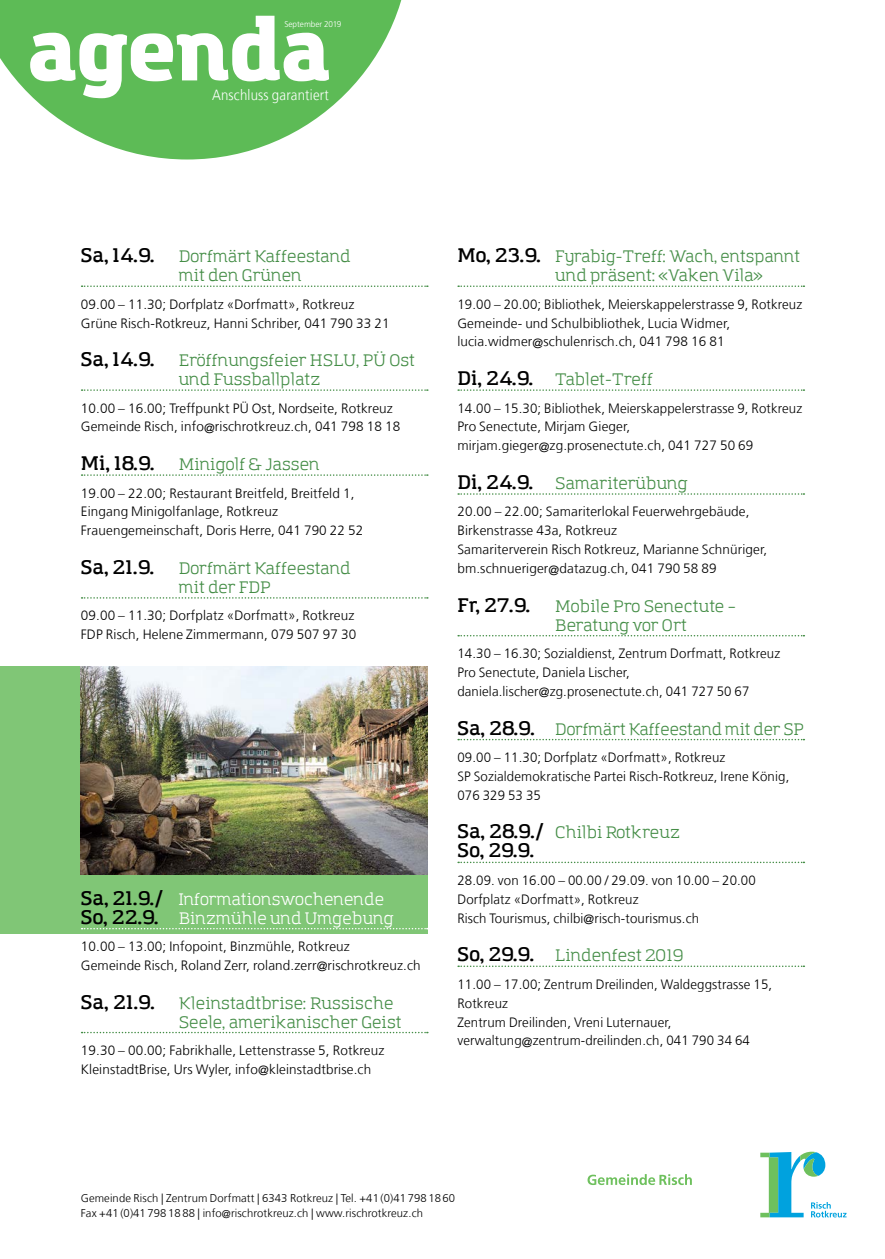
<style>
.page{position:relative;width:885px;height:1259px;background:#fff}
.page>*{position:absolute;margin:0;border:0;box-sizing:border-box;transform-origin:0 0}
.t1{font:900 84px "Amazing Grotesk";color:#fff}
.t2{font:600 19.5px "Amazing Grotesk";letter-spacing:.01em;color:#000}
.t3{font:16.5px/18.9px "Amazing Grotesk";letter-spacing:.01em;color:#448d46}
.t4{font:16.5px/18.9px "Amazing Grotesk";letter-spacing:.01em;color:#fff}
.t5{font:300 14.7px "Frutiger LT Com";letter-spacing:.015em;color:#fff;scale:.9 1}
.t6{font:300 13.5px/18.9px "Frutiger LT Com";letter-spacing:.01em;color:#000}
.t7{font:300 11.25px/15px "Frutiger LT Com";letter-spacing:.01em;color:#000}
.t8{font:300 8.4px "Frutiger";color:#fff}
.s1{font-weight:600;font-size:19.5px;color:#000}
</style>
<div class="page">
<svg style="left:760px;top:1151px;width:86px;height:66px"></svg>
<svg style="left:587px;top:1174px;width:104px;height:11px"></svg>
<svg style="left:0;top:0;width:402px;height:159px;fill:#5dbb56"></svg>
<div style="left:0;top:666px;width:427px;height:268px;background:#80c676"></div>
<svg style="left:82px;top:285px;width:346px;height:2px"></svg>
<svg style="left:82px;top:389px;width:346px;height:2px"></svg>
<svg style="left:82px;top:474px;width:346px;height:2px"></svg>
<svg style="left:82px;top:597px;width:346px;height:1px"></svg>
<svg style="left:82px;top:928px;width:345px;height:1px"></svg>
<svg style="left:82px;top:1031px;width:346px;height:2px"></svg>
<svg style="left:458px;top:285px;width:346px;height:2px"></svg>
<svg style="left:458px;top:389px;width:346px;height:2px"></svg>
<svg style="left:458px;top:493px;width:346px;height:2px"></svg>
<svg style="left:458px;top:635px;width:346px;height:1px"></svg>
<svg style="left:458px;top:739px;width:346px;height:1px"></svg>
<svg style="left:458px;top:861px;width:346px;height:2px"></svg>
<svg style="left:458px;top:965px;width:346px;height:2px"></svg>
<img style="left:81px;top:666px;width:346px;height:209px">
<h1 class="t1" style="left:28px;top:-3px;width:304px">agenda</h1>
<p class="t8" style="left:284px;top:19px;width:58px">September 2019</p>
<p class="t5" style="left:212px;top:87px;width:131px">Anschluss garantiert</p>
<p class="t3" style="left:179px;top:247px;width:173px;text-indent:-98px"><span class="s1">Sa, 14.9.</span> Dorfmärt Kaffeestand mit den Grünen</p>
<p class="t6" style="left:81px;top:295px;width:310px">09.00 – 11.30; Dorfplatz «Dorfmatt», Rotkreuz<br>Grüne Risch-Rotkreuz, Hanni Schriber, 041 790 33 21</p>
<p class="t3" style="left:81px;top:351px;width:335px;text-align:center"><span class="s1">Sa, 14.9.</span> Eröffnungsfeier HSLU, PÜ Ost und Fussballplatz</p>
<p class="t6" style="left:81px;top:398px;width:321px">10.00 – 16.00; Treffpunkt PÜ Ost, Nordseite, Rotkreuz<br>Gemeinde Risch, info@rischrotkreuz.ch, 041 798 18 18</p>
<p class="t3" style="left:81px;top:455px;width:240px"><span class="s1">Mi, 18.9.</span> Minigolf &amp; Jassen</p>
<p class="t6" style="left:81px;top:483px;width:284px">19.00 – 22.00; Restaurant Breitfeld, Breitfeld 1,<br>Eingang Minigolfanlage, Rotkreuz<br>Frauengemeinschaft, Doris Herre, 041 790 22 52</p>
<p class="t3" style="left:179px;top:559px;width:173px;text-indent:-98px"><span class="s1">Sa, 21.9.</span> Dorfmärt Kaffeestand mit der FDP</p>
<p class="t6" style="left:81px;top:606px;width:277px">09.00 – 11.30; Dorfplatz «Dorfmatt», Rotkreuz<br>FDP Risch, Helene Zimmermann, 079 507 97 30</p>
<p class="t4" style="left:81px;top:890px;width:314px"><span class="s1">Sa, 21.9./</span> Informationswochenende<br><span class="s1">So, 22.9.</span> Binzmühle und Umgebung</p>
<p class="t6" style="left:81px;top:937px;width:341px">10.00 – 13.00; Infopoint, Binzmühle, Rotkreuz<br>Gemeinde Risch, Roland Zerr, roland.zerr@rischrotkreuz.ch</p>
<p class="t3" style="left:179px;top:993px;width:224px;text-indent:-98px"><span class="s1">Sa, 21.9.</span> Kleinstadtbrise: Russische<br>Seele, amerikanischer Geist</p>
<p class="t6" style="left:81px;top:1041px;width:305px">19.30 – 00.00; Fabrikhalle, Lettenstrasse 5, Rotkreuz<br>KleinstadtBrise, Urs Wyler, info@kleinstadtbrise.ch</p>
<p class="t3" style="left:555px;top:247px;width:246px;text-indent:-98px"><span class="s1">Mo, 23.9.</span> Fyrabig-Treff: Wach, entspannt und präsent: «Vaken Vila»</p>
<p class="t6" style="left:457px;top:295px;width:346px">19.00 – 20.00; Bibliothek, Meierskappelerstrasse 9, Rotkreuz<br>Gemeinde- und Schulbibliothek, Lucia Widmer, lucia.widmer@schulenrisch.ch, 041 798 16 81</p>
<p class="t3" style="left:457px;top:370px;width:197px"><span class="s1">Di, 24.9.</span> Tablet-Treff</p>
<p class="t6" style="left:457px;top:398px;width:346px">14.00 – 15.30; Bibliothek, Meierskappelerstrasse 9, Rotkreuz<br>Pro Senectute, Mirjam Gieger, mirjam.gieger@zg.prosenectute.ch, 041 727 50 69</p>
<p class="t3" style="left:457px;top:474px;width:232px"><span class="s1">Di, 24.9.</span> Samariterübung</p>
<p class="t6" style="left:457px;top:502px;width:311px">20.00 – 22.00; Samariterlokal Feuerwehrgebäude, Birkenstrasse 43a, Rotkreuz<br>Samariterverein Risch Rotkreuz, Marianne Schnüriger, bm.schnueriger@datazug.ch, 041 790 58 89</p>
<h2 class="t2" style="left:457px;top:593px;width:74px">Fr, 27.9.</h2>
<p class="t3" style="left:555px;top:597px;width:183px">Mobile Pro Senectute –<br>Beratung vor Ort</p>
<p class="t6" style="left:457px;top:644px;width:324px">14.30 – 16.30; Sozialdienst, Zentrum Dorfmatt, Rotkreuz<br>Pro Senectute, Daniela Lischer, daniela.lischer@zg.prosenectute.ch, 041 727 50 67</p>
<p class="t3" style="left:457px;top:719px;width:348px"><span class="s1">Sa, 28.9.</span> Dorfmärt Kaffeestand mit der SP</p>
<p class="t6" style="left:457px;top:748px;width:333px">09.00 – 11.30; Dorfplatz «Dorfmatt», Rotkreuz<br>SP Sozialdemokratische Partei Risch-Rotkreuz, Irene König,<br>076 329 53 35</p>
<p class="t3" style="left:457px;top:823px;width:224px"><span class="s1">Sa, 28.9./</span> Chilbi Rotkreuz</p>
<h2 class="t2" style="left:457px;top:838px;width:78px">So, 29.9.</h2>
<p class="t6" style="left:457px;top:871px;width:300px">28.09. von 16.00 – 00.00 / 29.09. von 10.00 – 20.00<br>Dorfplatz «Dorfmatt», Rotkreuz<br>Risch Tourismus, chilbi@risch-tourismus.ch</p>
<p class="t3" style="left:457px;top:946px;width:228px"><span class="s1">So, 29.9.</span> Lindenfest 2019</p>
<p class="t6" style="left:457px;top:974px;width:316px">11.00 – 17.00; Zentrum Dreilinden, Waldeggstrasse 15, Rotkreuz<br>Zentrum Dreilinden, Vreni Luternauer, verwaltung@zentrum-dreilinden.ch, 041 790 34 64</p>
<p class="t7" style="left:81px;top:1190px;width:376px">Gemeinde Risch | Zentrum Dorfmatt | 6343 Rotkreuz | Tel. +41 (0)41 798 18 60<br>Fax +41 (0)41 798 18 88 | info@rischrotkreuz.ch | www.rischrotkreuz.ch</p>
</div>
